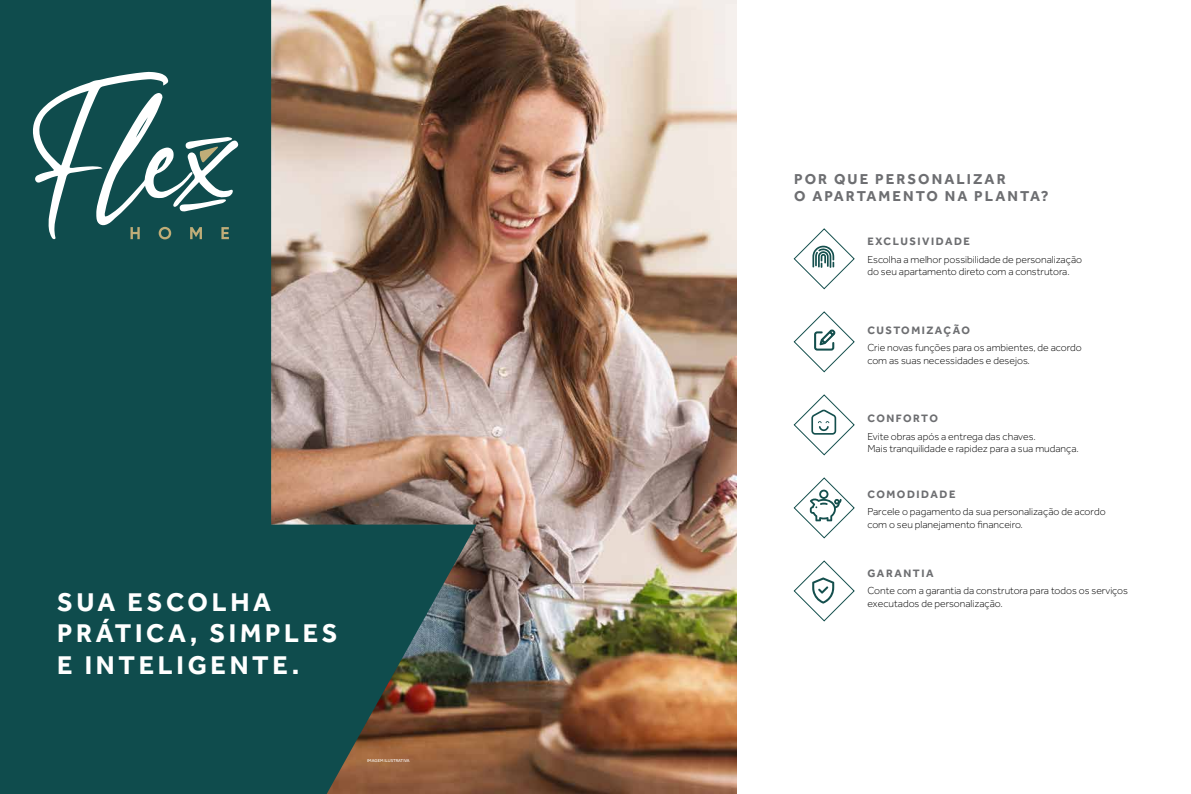
<style>
.page{position:relative;width:1191px;height:794px;background:#fff}
.page>*{position:absolute;margin:0;border:0;box-sizing:border-box;transform-origin:0 0}
.t1{font:700 26.5px/31.9px "Effra";letter-spacing:.14em;color:#fff}
.t2{font:700 14.8px/17.8px "Effra";letter-spacing:.14em;color:#6d6e71}
.t3{font:700 11.1px "Effra";letter-spacing:.14em;color:#6d6e71}
.t4{font:700 11.1px "Effra";letter-spacing:.12em;color:#6d6e71}
.t5{font:300 10.5px/12.6px "Effra";color:#000}
.t6{font:4.4px "Effra";color:#fff}
</style>
<div class="page">
<img style="left:476px;top:0;width:261px;height:794px">
<svg style="left:793px;top:228px;width:61px;height:61px"></svg>
<svg style="left:793px;top:311px;width:61px;height:61px"></svg>
<svg style="left:793px;top:394px;width:61px;height:61px"></svg>
<svg style="left:793px;top:477px;width:61px;height:61px"></svg>
<svg style="left:793px;top:560px;width:61px;height:61px"></svg>
<svg style="left:0;top:0;width:476px;height:794px;background:#47635e"></svg>
<svg style="left:33px;top:72px;width:206px;height:167px"></svg>
<h2 class="t2" style="left:794px;top:169px;width:256px">POR QUE PERSONALIZAR<br>O APARTAMENTO NA PLANTA?</h2>
<p class="t3" style="left:867px;top:235px;width:104px">EXCLUSIVIDADE</p>
<p class="t5" style="left:867px;top:253px;width:216px">Escolha a melhor possibilidade de personalização do seu apartamento direto com a construtora.</p>
<p class="t3" style="left:867px;top:323px;width:104px">CUSTOMIZAÇÃO</p>
<p class="t5" style="left:867px;top:341px;width:216px">Crie novas funções para os ambientes, de acordo com as suas necessidades e desejos.</p>
<p class="t4" style="left:867px;top:412px;width:72px">CONFORTO</p>
<p class="t5" style="left:867px;top:430px;width:213px">Evite obras após a entrega das chaves.<br>Mais tranquilidade e rapidez para a sua mudança.</p>
<p class="t3" style="left:867px;top:487px;width:89px">COMODIDADE</p>
<p class="t5" style="left:867px;top:505px;width:240px">Parcele o pagamento da sua personalização de acordo com o seu planejamento financeiro.</p>
<p class="t3" style="left:867px;top:566px;width:68px">GARANTIA</p>
<p class="t5" style="left:867px;top:584px;width:262px">Conte com a garantia da construtora para todos os serviços</p>
<h1 class="t1" style="left:57px;top:585px;width:215px">SUA ESCOLHA</h1>
<p class="t5" style="left:867px;top:597px;width:137px">executados de personalização.</p>
<h1 class="t1" style="left:57px;top:617px;width:282px">PRÁTICA, SIMPLES<br>E INTELIGENTE.</h1>
<p class="t6" style="left:367px;top:758px;width:44px">IMAGEM ILUSTRATIVA</p>
</div>
